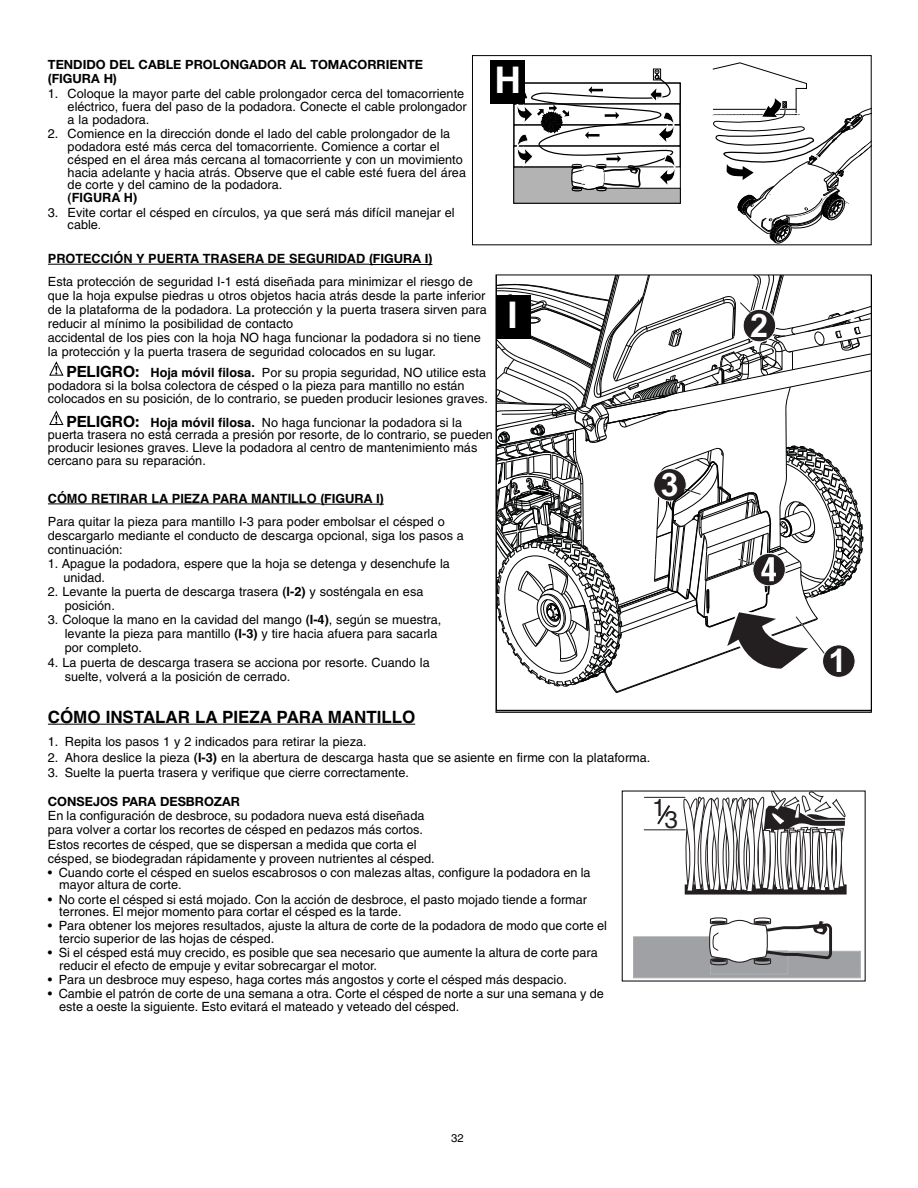
<style>
.page{position:relative;width:918px;height:1188px;background:#fff}
.page>*{position:absolute;margin:0;border:0;box-sizing:border-box;transform-origin:0 0}
.t1{font:700 36.6px "Helvetica";color:#fff}
.t2{font:700 32.55px "Arial";color:#fff}
.t3{font:24.15px "Helvetica";color:#231f20}
.t4{font:700 16.95px "Helvetica";color:#000}
.t5{font:12.75px/12.8px "Helvetica";color:#000}
.t6{font:12.75px/14.9px "Helvetica Neue Bold TT";color:#000}
.t7{font:700 12.75px "Helvetica";color:#000}
.t8{font:11.25px "Helvetica";color:#000}
.s1{font-size:11.25px}
.s2{font-weight:700}
.s3{font-family:"Helvetica Neue Bold TT"}
.s4{font-family:"Helvetica Neue Bold TT";font-size:15.45px}
</style>
<div class="page">
<hr style="left:48px;top:264px;width:321px;height:1px;background:#000">
<hr style="left:369px;top:264px;width:63px;height:1px;background:#000">
<hr style="left:48px;top:504px;width:272px;height:1px;background:#000">
<hr style="left:320px;top:504px;width:64px;height:1px;background:#000">
<hr style="left:48px;top:724px;width:367px;height:1px;background:#000">
<svg style="left:49px;top:410px;width:15px;height:15px"></svg>
<svg style="left:49px;top:361px;width:15px;height:15px"></svg>
<div style="left:653px;top:69px;width:8px;height:11px;border:1px solid #000"></div>
<svg style="left:511px;top:70px;width:170px;height:134px"></svg>
<svg style="left:712px;top:62px;width:160px;height:183px"></svg>
<div style="left:472px;top:55px;width:399px;height:190px;border:1px solid #000"></div>
<div style="left:490px;top:60px;width:35px;height:43px;background:#000"></div>
<div style="left:685px;top:884px;width:162px;height:11px;background:#231f20"></div>
<svg style="left:680px;top:793px;width:167px;height:99px"></svg>
<hr style="left:644px;top:797px;width:41px;height:1px;background:#231f20">
<hr style="left:644px;top:829px;width:41px;height:1px;background:#231f20">
<svg style="left:657px;top:805px;width:14px;height:20px"></svg>
<svg style="left:633px;top:917px;width:228px;height:61px"></svg>
<svg style="left:498px;top:709px;width:372px;height:2px"></svg>
<svg style="left:496px;top:275px;width:375px;height:418px"></svg>
<p class="t6" style="left:48px;top:58px;width:377px">TENDIDO DEL CABLE PROLONGADOR AL TOMACORRIENTE (FIGURA H)</p>
<p class="t5" style="left:68px;top:89px;width:401px;text-indent:-20px">1. Coloque la mayor parte del cable prolongador cerca del tomacorriente eléctrico, fuera del paso de la podadora. Conecte el cable prolongador a la podadora.</p>
<p class="t5" style="left:68px;top:129px;width:400px;text-indent:-20px">2. Comience en la dirección donde el lado del cable prolongador de la podadora esté más cerca del tomacorriente. Comience a cortar el césped en el área más cercana al tomacorriente y con un movimiento hacia adelante y hacia atrás. Observe que el cable esté fuera del área de corte y del camino de la podadora.</p>
<p class="t7" style="left:68px;top:193px;width:71px">(FIGURA H)</p>
<p class="t5" style="left:68px;top:207px;width:389px;text-indent:-20px">3. Evite cortar el césped en círculos, ya que será más difícil manejar el cable<span class="s1">.</span></p>
<p class="t5" style="left:48px;top:249px;width:426px;line-height:22.5px"><span class="s2">PROTECCIÓN Y PUERTA TRASERA DE SEGURIDAD</span> <span class="s3">(FIGURA I)<br></span>Esta protección de seguridad I-1 está diseñada para minimizar el riesgo de</p>
<p class="t5" style="left:48px;top:290px;width:440px;line-height:14.1px">que la hoja expulse piedras u otros objetos hacia atrás desde la parte inferior de la plataforma de la podadora. La protección y la puerta trasera sirven para reducir al mínimo la posibilidad de contacto<br>accidental de los pies con la hoja NO haga funcionar la podadora si no tiene la protección y la puerta trasera de seguridad colocados en su lugar.</p>
<p class="t5" style="left:48px;top:368px;width:442px;text-indent:19px"><span class="s4">PELIGRO:</span> <span class="s2">Hoja móvil filosa.</span> Por su propia seguridad, NO utilice esta podadora si la bolsa colectora de césped o la pieza para mantillo no están colocados en su posición, de lo contrario, se pueden producir lesiones graves.</p>
<p class="t5" style="left:48px;top:417px;width:446px;text-indent:19px"><span class="s4">PELIGRO:</span> <span class="s2">Hoja móvil filosa.</span> No haga funcionar la podadora si la puerta trasera no está cerrada a presión por resorte, de lo contrario, se pueden producir lesiones graves. Lleve la podadora al centro de mantenimiento más cercano para su reparación.</p>
<p class="t5" style="left:48px;top:488px;width:398px;line-height:22.5px"><span class="s2">CÓMO RETIRAR LA PIEZA PARA MANTILLO</span> <span class="s3">(FIGURA I)<br></span>Para quitar la pieza para mantillo I-3 para poder embolsar el césped o</p>
<p class="t5" style="left:48px;top:529px;width:418px;line-height:14.1px">descargarlo mediante el conducto de descarga opcional, siga los pasos a continuación:</p>
<p class="t5" style="left:63px;top:557px;width:388px;line-height:14.1px;text-indent:-16px">1. Apague la podadora, espere que la hoja se detenga y desenchufe la unidad.</p>
<p class="t5" style="left:65px;top:586px;width:360px;line-height:14.1px;text-indent:-17px">2. Levante la puerta de descarga trasera <span class="s2">(I-2)</span> y sosténgala en esa posición.</p>
<p class="t5" style="left:65px;top:614px;width:378px;line-height:14.1px;text-indent:-17px">3. Coloque la mano en la cavidad del mango <span class="s2">(I-4)</span>, según se muestra, levante la pieza para mantillo <span class="s2">(I-3)</span> y tire hacia afuera para sacarla por completo.</p>
<p class="t5" style="left:65px;top:656px;width:366px;line-height:14.1px;text-indent:-17px">4. La puerta de descarga trasera se acciona por resorte. Cuando la suelte, volverá a la posición de cerrado.</p>
<h3 class="t4" style="left:48px;top:711px;width:369px">CÓMO INSTALAR LA PIEZA PARA MANTILLO</h3>
<p class="t5" style="left:48px;top:737px;width:320px">1. Repita los pasos 1 y 2 indicados para retirar la pieza.</p>
<p class="t5" style="left:48px;top:752px;width:604px">2. Ahora deslice la pieza <span class="s2">(I-3)</span> en la abertura de descarga hasta que se asiente en firme con la plataforma.</p>
<p class="t5" style="left:48px;top:768px;width:363px">3. Suelte la puerta trasera y verifique que cierre correctamente.</p>
<p class="t6" style="left:48px;top:795px;width:194px">CONSEJOS PARA DESBROZAR</p>
<p class="t5" style="left:48px;top:810px;width:388px;line-height:14.1px">En la configuración de desbroce, su podadora nueva está diseñada para volver a cortar los recortes de césped en pedazos más cortos.<br>Estos recortes de césped, que se dispersan a medida que corta el césped, se biodegradan rápidamente y proveen nutrientes al césped.</p>
<p class="t5" style="left:59px;top:867px;width:533px;text-indent:-11px">• Cuando corte el césped en suelos escabrosos o con malezas altas, configure la podadora en la mayor altura de corte.</p>
<p class="t5" style="left:59px;top:894px;width:529px;text-indent:-11px">• No corte el césped si está mojado. Con la acción de desbroce, el pasto mojado tiende a formar terrones. El mejor momento para cortar el césped es la tarde.</p>
<p class="t5" style="left:59px;top:921px;width:549px;text-indent:-11px">• Para obtener los mejores resultados, ajuste la altura de corte de la podadora de modo que corte el tercio superior de las hojas de césped.</p>
<p class="t5" style="left:59px;top:947px;width:540px;text-indent:-11px">• Si el césped está muy crecido, es posible que sea necesario que aumente la altura de corte para reducir el efecto de empuje y evitar sobrecargar el motor.</p>
<p class="t5" style="left:48px;top:974px;width:521px">• Para un desbroce muy espeso, haga cortes más angostos y corte el césped más despacio.</p>
<p class="t5" style="left:59px;top:988px;width:546px;text-indent:-11px">• Cambie el patrón de corte de una semana a otra. Corte el césped de norte a sur una semana y de este a oeste la siguiente. Esto evitará el mateado y veteado del césped.</p>
<h1 class="t1" style="left:495px;top:67px;width:28px">H</h1>
<h1 class="t1" style="left:508px;top:302px;width:12px">I</h1>
<h3 class="t3" style="left:652px;top:799px;width:15px">1</h3>
<h3 class="t3" style="left:665px;top:810px;width:15px">3</h3>
<p class="t8" style="left:451px;top:1134px;width:14px">32</p>
<h2 class="t2" style="left:750px;top:306px;width:20px">2</h2>
<h2 class="t2" style="left:829px;top:642px;width:20px">1</h2>
</div>
